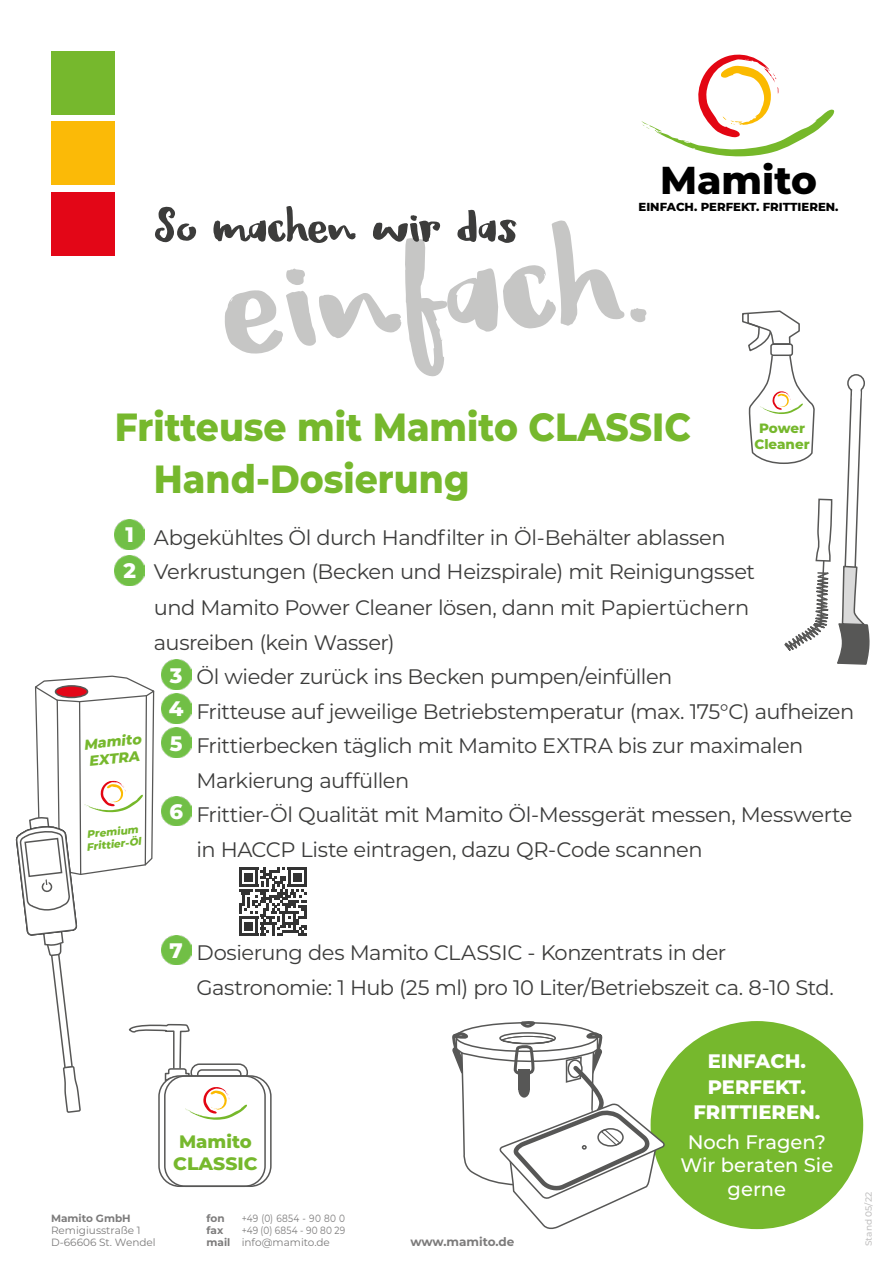
<style>
.page{position:relative;width:893px;height:1263px;background:#fff}
.page>*{position:absolute;margin:0;border:0;box-sizing:border-box;transform-origin:0 0}
.t1{font:150px "Honeyguide";color:#b8b8b7}
.t2{font:51px "Honeyguide";letter-spacing:-.01em;color:#3c3c3b}
.t3{font:800 39.3px/51.8px "Montserrat";color:#76b82d;scale:.92 1}
.t4{font:800 38.85px "Montserrat";color:#000}
.t5{font:21px/34.5px "Montserrat";letter-spacing:-.025em;color:#3c3c3b}
.t6{font:800 21px/34.2px "Montserrat";color:#fff}
.t7{font:500 19.5px/23.4px "Montserrat";color:#fff;text-align:center}
.t8{font:800 19.5px/25.5px "Montserrat";color:#fff;text-align:center}
.t9{font:800 18px/21.6px "Montserrat";color:#76b82d;text-align:center}
.t10{font:italic 800 14.25px/17.1px "Montserrat";color:#76b82d}
.t11{font:800 13.5px/16.2px "Montserrat";color:#76b82d;text-align:center}
.t12{font:700 12px "Montserrat";color:#7c7b7b}
.t13{font:800 11.7px "Montserrat";color:#000}
.t14{font:10.5px/12px "Montserrat";color:#7c7b7b}
.t15{font:10.5px/11.7px "Montserrat";letter-spacing:.035em;color:#7c7b7b;scale:.85 1}
.t16{font:700 10.5px/12px "Montserrat";color:#7c7b7b}
.t17{font:italic 800 10.5px/12.6px "Montserrat";color:#76b82d}
.t18{font:500 9px "Montserrat";color:#b3b2b2}
</style>
<div class="page">
<div style="left:51px;top:192px;width:64px;height:64px;background:#e30617"></div>
<div style="left:51px;top:51px;width:64px;height:64px;background:#76b82d"></div>
<div style="left:51px;top:122px;width:64px;height:63px;background:#fbba07"></div>
<svg style="left:641px;top:54px;width:193px;height:102px"></svg>
<img style="left:115px;top:519px;width:30px;height:30px">
<img style="left:115px;top:555px;width:30px;height:30px">
<div style="left:158px;top:1075px;width:114px;height:112px;border:2px solid #575756;border-radius:21px"></div>
<div style="left:164px;top:1075px;width:102px;height:112px;border:2px solid #575756;border-radius:21px"></div>
<img style="left:161px;top:660px;width:30px;height:15px">
<div style="left:651px;top:1021px;width:212px;height:208px;background:#76b82d;border-radius:50%"></div>
<svg style="left:452px;top:1021px;width:215px;height:209px"></svg>
<svg style="left:742px;top:310px;width:128px;height:355px"></svg>
<svg style="left:16px;top:675px;width:291px;height:445px"></svg>
<div style="left:244px;top:922px;width:9px;height:8px;background:#333"></div>
<h3 class="t4" style="left:660px;top:152px;width:158px">Mamito</h3>
<p class="t13" style="left:638px;top:198px;width:202px">EINFACH. PERFEKT. FRITTIEREN.</p>
<h2 class="t2" style="left:154px;top:196px;width:365px">So machen wir das</h2>
<h1 class="t1" style="left:215px;top:217px;width:429px;rotate:-4deg">einfach.</h1>
<h3 class="t3" style="left:154px;top:399px;width:585px;text-indent:-39px">Fritteuse mit Mamito CLASSIC<br>Hand-Dosierung</h3>
<p class="t6" style="left:123px;top:516px;width:14px;line-height:36px">1<br>2</p>
<p class="t11" style="left:754px;top:419px;width:57px">Power<br>Cleaner</p>
<p class="t5" style="left:154px;top:519px;width:573px">Abgekühltes Öl durch Handfilter in Öl-Behälter ablassen</p>
<p class="t5" style="left:154px;top:554px;width:602px">Verkrustungen (Becken und Heizspirale) mit Reinigungsset</p>
<p class="t5" style="left:154px;top:590px;width:597px">und Mamito Power Cleaner lösen, dann mit Papiertüchern</p>
<p class="t5" style="left:154px;top:624px;width:242px">ausreiben (kein Wasser)</p>
<p class="t5" style="left:196px;top:659px;width:477px">Öl wieder zurück ins Becken pumpen/einfüllen</p>
<p class="t5" style="left:196px;top:693px;width:659px">Fritteuse auf jeweilige Betriebstemperatur (max. 175°C) aufheizen</p>
<p class="t5" style="left:196px;top:728px;width:609px">Frittierbecken täglich mit Mamito EXTRA bis zur maximalen</p>
<p class="t5" style="left:196px;top:762px;width:214px">Markierung auffüllen</p>
<p class="t5" style="left:196px;top:797px;width:658px">Frittier-Öl Qualität mit Mamito Öl-Messgerät messen, Messwerte</p>
<p class="t5" style="left:196px;top:831px;width:508px">in HACCP Liste eintragen, dazu QR-Code scannen</p>
<p class="t6" style="left:169px;top:657px;width:16px;text-align:justify">3<br>4<br>5</p>
<p class="t10" style="left:83px;top:735px;width:59px;rotate:-6deg">Mamito<br>EXTRA</p>
<p class="t6" style="left:169px;top:793px;width:15px">6</p>
<p class="t17" style="left:84px;top:827px;width:56px;rotate:-6deg">Premium<br>Frittier-Öl</p>
<p class="t6" style="left:170px;top:933px;width:15px">7</p>
<p class="t5" style="left:196px;top:935px;width:639px">Dosierung des Mamito CLASSIC - Konzentrats in der<br>Gastronomie: 1 Hub (25 ml) pro 10 Liter/Betriebszeit ca. 8-10 Std.</p>
<p class="t16" style="left:51px;top:1212px;width:81px">Mamito GmbH</p>
<p class="t14" style="left:51px;top:1224px;width:106px">Remigiusstraße 1<br>D-66606 St. Wendel</p>
<p class="t9" style="left:173px;top:1130px;width:86px">Mamito<br>CLASSIC</p>
<p class="t16" style="left:207px;top:1212px;width:25px">fon fax mail</p>
<p class="t15" style="left:242px;top:1212px;width:123px">+49 (0) 6854 - 90 80 0 +49 (0) 6854 - 90 80 29</p>
<p class="t14" style="left:242px;top:1236px;width:90px">info@mamito.de</p>
<p class="t12" style="left:410px;top:1233px;width:106px">www.mamito.de</p>
<p class="t8" style="left:693px;top:1047px;width:129px">EINFACH.<br>PERFEKT.<br>FRITTIEREN.</p>
<p class="t7" style="left:680px;top:1129px;width:154px">Noch Fragen?<br>Wir beraten Sie gerne</p>
<p class="t18" style="left:862px;top:1246px;width:56px;rotate:-90deg">Stand 05/22</p>
</div>
